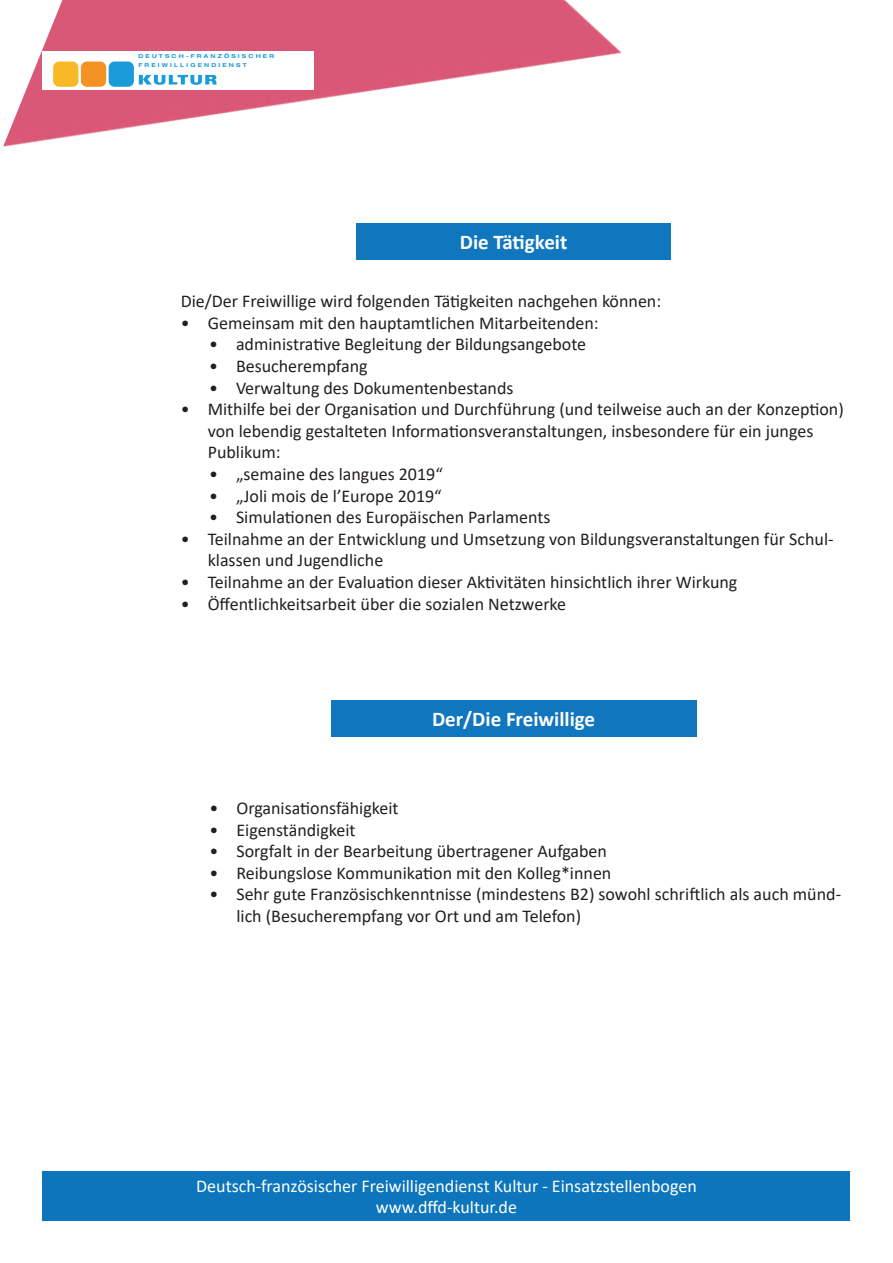
<style>
.page{position:relative;width:893px;height:1263px;background:#fff}
.page>*{position:absolute;margin:0;border:0;box-sizing:border-box;transform-origin:0 0}
.t1{font:700 21px "Calibri";color:#fff}
.t2{font:18px/21.6px "Calibri";color:#231f20}
.t3{font:18px/21.6px "Calibri";color:#fff;text-align:center}
.t4{font:700 expanded 5.4px/8.7px "Helvetica Neue";letter-spacing:.4em;color:#1b9cd8}
</style>
<div class="page">
<img style="left:3px;top:0;width:659px;height:260px">
<div style="left:43px;top:1171px;width:807px;height:49px;background:#0c75bc"></div>
<div style="left:43px;top:51px;width:271px;height:38px;background:#fff"></div>
<svg style="left:139px;top:75px;width:78px;height:10px"></svg>
<div style="left:53px;top:62px;width:25px;height:25px;background:#f8b928;border-radius:6px"></div>
<div style="left:81px;top:62px;width:25px;height:25px;background:#f49224;border-radius:6px"></div>
<div style="left:109px;top:62px;width:25px;height:25px;background:#1b9cd8;border-radius:6px"></div>
<div style="left:331px;top:700px;width:365px;height:37px;background:#1076bd"></div>
<div style="left:357px;top:223px;width:314px;height:36px;background:#1076bd"></div>
<p class="t4" style="left:138px;top:52px;width:137px">DEUTSCH-FRANZÖSISCHER<br>FREIWILLIGENDIENST</p>
<p class="t1" style="left:460px;top:227px;width:109px">Die Tätigkeit</p>
<p class="t2" style="left:181px;top:290px;width:482px">Die/Der Freiwillige wird folgenden Tätigkeiten nachgehen können:</p>
<p class="t2" style="left:181px;top:312px;width:420px">• Gemeinsam mit den hauptamtlichen Mitarbeitenden:</p>
<p class="t2" style="left:209px;top:333px;width:379px">• administrative Begleitung der Bildungsangebote</p>
<p class="t2" style="left:209px;top:355px;width:160px">• Besucherempfang</p>
<p class="t2" style="left:209px;top:376px;width:306px">• Verwaltung des Dokumentenbestands</p>
<p class="t2" style="left:208px;top:398px;width:638px;text-indent:-27px">• Mithilfe bei der Organisation und Durchführung (und teilweise auch an der Konzeption) von lebendig gestalteten Informationsveranstaltungen, insbesondere für ein junges<br>Publikum:</p>
<p class="t2" style="left:209px;top:463px;width:235px">• „semaine des langues 2019“</p>
<p class="t2" style="left:209px;top:484px;width:234px">• „Joli mois de l’Europe 2019“</p>
<p class="t2" style="left:209px;top:506px;width:343px">• Simulationen des Europäischen Parlaments</p>
<p class="t2" style="left:208px;top:528px;width:627px;text-indent:-27px">• Teilnahme an der Entwicklung und Umsetzung von Bildungsveranstaltungen für Schul&shy;klassen und Jugendliche</p>
<p class="t2" style="left:181px;top:571px;width:558px">• Teilnahme an der Evaluation dieser Aktivitäten hinsichtlich ihrer Wirkung</p>
<p class="t2" style="left:181px;top:592px;width:387px">• Öffentlichkeitsarbeit über die sozialen Netzwerke</p>
<p class="t1" style="left:432px;top:704px;width:165px">Der/Die Freiwillige</p>
<p class="t2" style="left:209px;top:797px;width:191px">• Organisationsfähigkeit</p>
<p class="t2" style="left:209px;top:818px;width:148px">• Eigenständigkeit</p>
<p class="t2" style="left:209px;top:840px;width:399px">• Sorgfalt in der Bearbeitung übertragener Aufgaben</p>
<p class="t2" style="left:209px;top:862px;width:403px">• Reibungslose Kommunikation mit den Kolleg*innen</p>
<p class="t2" style="left:236px;top:883px;width:606px;text-indent:-27px">• Sehr gute Französischkenntnisse (mindestens B2) sowohl schriftlich als auch münd&shy;lich (Besucherempfang vor Ort und am Telefon)</p>
<p class="t3" style="left:196px;top:1174px;width:502px">Deutsch-französischer Freiwilligendienst Kultur - Einsatzstellenbogen www.dffd-kultur.de</p>
</div>
